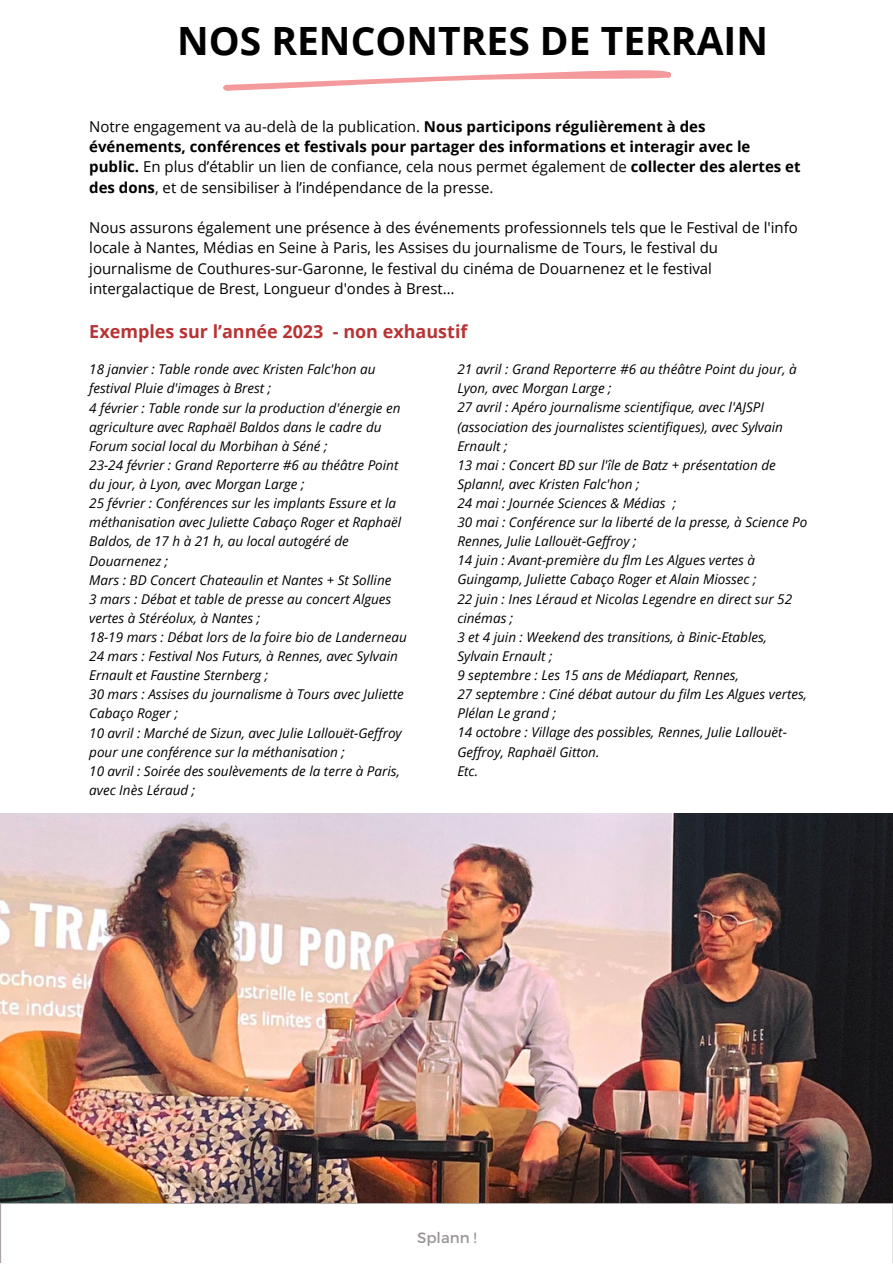
<style>
.page{position:relative;width:893px;height:1264px;background:#fff}
.page>*{position:absolute;margin:0;border:0;box-sizing:border-box;transform-origin:0 0}
.t1{font:700 39px "Open Sans";color:#000}
.t2{font:700 18px "Open Sans";color:#b83333}
.t3{font:700 15px/20.2px "Open Sans";color:#000}
.t4{font:15px/20.2px "Open Sans";color:#000}
.t5{font:15px "Montserrat";color:#9b9696}
.t6{font:italic 13.5px/19px "Open Sans";color:#000}
.s1{font-weight:400}
</style>
<div class="page">
<hr style="left:0;top:1203px;width:1px;height:59px;background:#ada4a4">
<hr style="left:892px;top:1203px;width:1px;height:59px;background:#ada4a4">
<hr style="left:0;top:1202px;width:892px;height:1px;background:#ada4a4">
<hr style="left:0;top:1263px;width:892px;height:1px;background:#ada4a4">
<svg style="left:223px;top:70px;width:448px;height:21px"></svg>
<img style="left:0;top:813px;width:892px;height:389px">
<p class="t1" style="left:177px;top:13px;width:592px">NOS RENCONTRES DE TERRAIN</p>
<p class="t3" style="left:89px;top:116px;width:712px"><span class="s1">Notre engagement va au-delà de la publication.</span> Nous participons régulièrement à des événements, conférences et festivals pour partager des informations et interagir avec le public. <span class="s1">En plus d’établir un lien de confiance, cela nous permet également de</span> collecter des alertes et des dons<span class="s1">, et de sensibiliser à l’indépendance de la presse.</span></p>
<p class="t4" style="left:89px;top:217px;width:710px">Nous assurons également une présence à des événements professionnels tels que le Festival de l'info locale à Nantes, Médias en Seine à Paris, les Assises du journalisme de Tours, le festival du journalisme de Couthures-sur-Garonne, le festival du cinéma de Douarnenez et le festival intergalactique de Brest, Longueur d'ondes à Brest…</p>
<p class="t2" style="left:89px;top:318px;width:379px">Exemples sur l’année 2023 - non exhaustif</p>
<p class="t6" style="left:89px;top:359px;width:288px">18 janvier : Table ronde avec Kristen Falc'hon au festival Pluie d'images à Brest ;</p>
<p class="t6" style="left:89px;top:398px;width:313px">4 février : Table ronde sur la production d'énergie en agriculture avec Raphaël Baldos dans le cadre du<br>Forum social local du Morbihan à Séné ;</p>
<p class="t6" style="left:89px;top:455px;width:310px">23-24 février : Grand Reporterre #6 au théâtre Point du jour, à Lyon, avec Morgan Large ;</p>
<p class="t6" style="left:89px;top:493px;width:313px">25 février : Conférences sur les implants Essure et la méthanisation avec Juliette Cabaço Roger et Raphaël Baldos, de 17 h à 21 h, au local autogéré de Douarnenez ;</p>
<p class="t6" style="left:89px;top:570px;width:304px">Mars : BD Concert Chateaulin et Nantes + St Solline</p>
<p class="t6" style="left:89px;top:589px;width:303px">3 mars : Débat et table de presse au concert Algues vertes à Stéréolux, à Nantes ;</p>
<p class="t6" style="left:89px;top:627px;width:319px">18-19 mars : Débat lors de la foire bio de Landerneau</p>
<p class="t6" style="left:89px;top:646px;width:310px">24 mars : Festival Nos Futurs, à Rennes, avec Sylvain<br>Ernault et Faustine Sternberg ;</p>
<p class="t6" style="left:89px;top:684px;width:316px">30 mars : Assises du journalisme à Tours avec Juliette<br>Cabaço Roger ;</p>
<p class="t6" style="left:89px;top:722px;width:314px">10 avril : Marché de Sizun, avec Julie Lallouët-Geffroy pour une conférence sur la méthanisation ;</p>
<p class="t6" style="left:89px;top:761px;width:312px">10 avril : Soirée des soulèvements de la terre à Paris, avec Inès Léraud ;</p>
<p class="t6" style="left:457px;top:359px;width:341px">21 avril : Grand Reporterre #6 au théâtre Point du jour, à<br>Lyon, avec Morgan Large ;</p>
<p class="t6" style="left:457px;top:397px;width:327px">27 avril : Apéro journalisme scientifique, avec l'AJSPI (association des journalistes scientifiques), avec Sylvain<br>Ernault ;</p>
<p class="t6" style="left:457px;top:455px;width:320px">13 mai : Concert BD sur l'île de Batz + présentation de<br>Splann!, avec Kristen Falc'hon ;</p>
<p class="t6" style="left:457px;top:493px;width:220px">24 mai : Journée Sciences &amp; Médias ;</p>
<p class="t6" style="left:457px;top:512px;width:351px">30 mai : Conférence sur la liberté de la presse, à Science Po<br>Rennes, Julie Lallouët-Geffroy ;</p>
<p class="t6" style="left:457px;top:550px;width:301px">14 juin : Avant-première du flm Les Algues vertes à<br>Guingamp, Juliette Cabaço Roger et Alain Miossec ;</p>
<p class="t6" style="left:457px;top:589px;width:336px">22 juin : Ines Léraud et Nicolas Legendre en direct sur 52 cinémas ;</p>
<p class="t6" style="left:457px;top:627px;width:311px">3 et 4 juin : Weekend des transitions, à Binic-Etables,<br>Sylvain Ernault ;</p>
<p class="t6" style="left:457px;top:665px;width:283px">9 septembre : Les 15 ans de Médiapart, Rennes,</p>
<p class="t6" style="left:457px;top:684px;width:351px">27 septembre : Ciné débat autour du film Les Algues vertes,<br>Plélan Le grand ;</p>
<p class="t6" style="left:457px;top:722px;width:331px">14 octobre : Village des possibles, Rennes, Julie Lallouët-<br>Geffroy, Raphaël Gitton.</p>
<p class="t6" style="left:457px;top:760px;width:22px">Etc.</p>
<p class="t5" style="left:417px;top:1227px;width:61px">Splann !</p>
</div>
